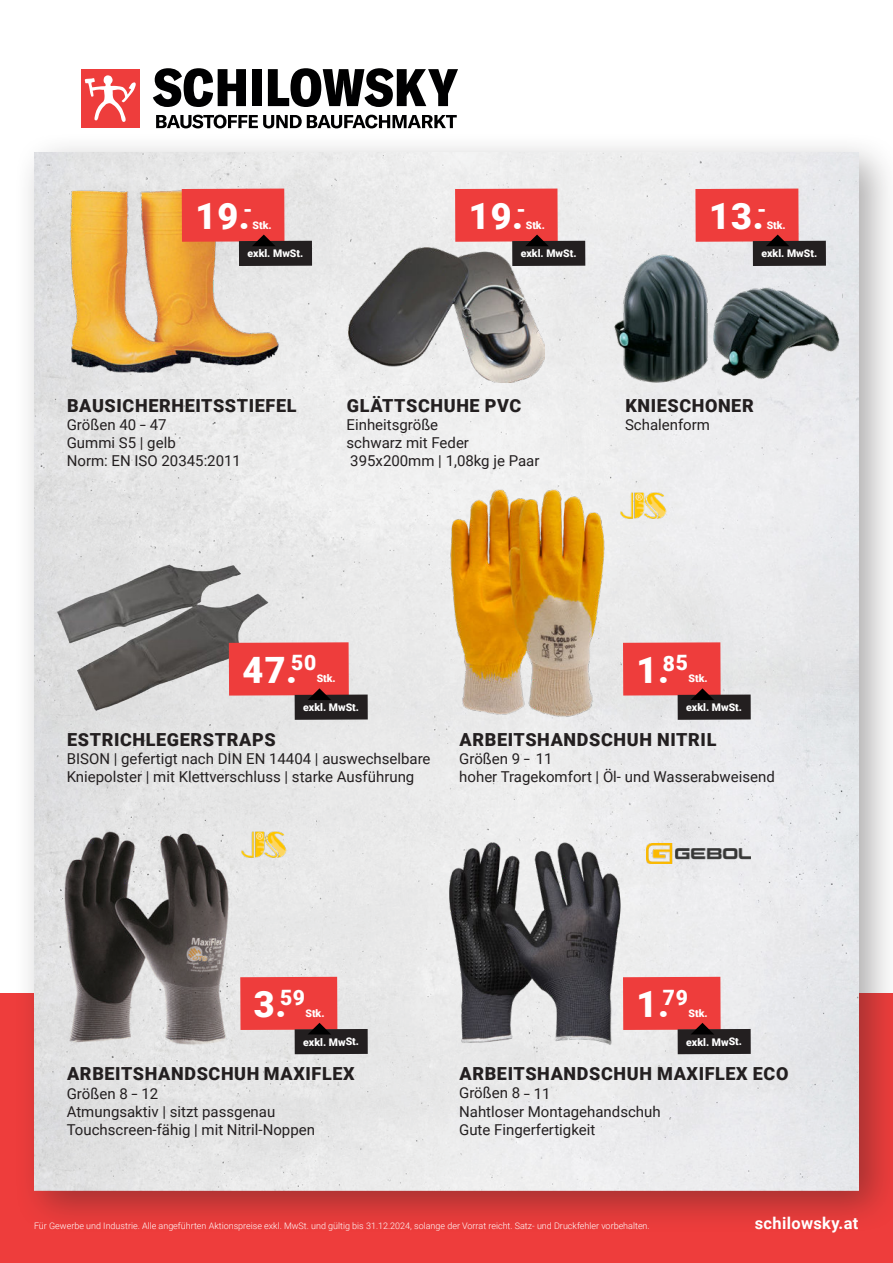
<style>
.page{position:relative;width:893px;height:1263px;background:#fff}
.page>*{position:absolute;margin:0;border:0;box-sizing:border-box;transform-origin:0 0}
.t1{font:900 36.3px "Roboto";letter-spacing:.03em;color:#fff}
.t2{font:900 18px "Roboto";letter-spacing:.035em;color:#231f20}
.t3{font:700 16.5px "Roboto";letter-spacing:.02em;color:#fff}
.t4{font:15px/18px "Roboto";color:#231f20}
.t5{font:900 10.5px "Roboto";letter-spacing:-.005em;color:#fff}
.t6{font:300 9px "Roboto";color:#fff}
</style>
<div class="page">
<div style="left:0;top:993px;width:893px;height:270px;background:#ee3d3c"></div>
<div style="left:13px;top:132px;width:880px;height:1103px;background:#231f20;opacity:.38"></div>
<img style="left:34px;top:152px;width:825px;height:1038px">
<svg style="left:153px;top:68px;width:93px;height:39px"></svg>
<div style="left:252px;top:69px;width:10px;height:37px;background:#000001"></div>
<svg style="left:268px;top:68px;width:190px;height:39px"></svg>
<svg style="left:156px;top:115px;width:301px;height:13px"></svg>
<div style="left:81px;top:69px;width:59px;height:59px;background:#ee3d3c"></div>
<svg style="left:85px;top:75px;width:51px;height:47px"></svg>
<img style="left:711px;top:279px;width:131px;height:106px">
<img style="left:614px;top:248px;width:94px;height:137px">
<div style="left:753px;top:241px;width:73px;height:25px;background:#231f20"></div>
<svg style="left:695px;top:189px;width:104px;height:57px;background:#e34343"></svg>
<div style="left:623px;top:642px;width:98px;height:53px;background:#ee3d3c"></div>
<div style="left:678px;top:694px;width:73px;height:26px;background:#231f20"></div>
<svg style="left:691px;top:688px;width:23px;height:12px"></svg>
<img style="left:54px;top:160px;width:238px;height:238px">
<div style="left:182px;top:189px;width:102px;height:53px;background:#ee3d3c"></div>
<div style="left:239px;top:241px;width:73px;height:25px;background:#231f20"></div>
<svg style="left:252px;top:235px;width:24px;height:11px"></svg>
<div style="left:623px;top:977px;width:98px;height:53px;background:#ee3d3c"></div>
<div style="left:678px;top:1029px;width:73px;height:25px;background:#231f20"></div>
<svg style="left:691px;top:1023px;width:23px;height:11px"></svg>
<div style="left:240px;top:977px;width:97px;height:53px;background:#ee3d3c"></div>
<div style="left:295px;top:1029px;width:73px;height:25px;background:#231f20"></div>
<svg style="left:308px;top:1023px;width:23px;height:11px"></svg>
<div style="left:455px;top:189px;width:103px;height:53px;background:#ee3d3c"></div>
<div style="left:512px;top:241px;width:73px;height:25px;background:#231f20"></div>
<svg style="left:526px;top:235px;width:23px;height:11px"></svg>
<img style="left:43px;top:551px;width:246px;height:169px">
<img style="left:348px;top:247px;width:197px;height:136px">
<img style="left:446px;top:487px;width:165px;height:233px">
<img style="left:446px;top:828px;width:185px;height:226px">
<img style="left:54px;top:821px;width:185px;height:233px">
<div style="left:295px;top:694px;width:73px;height:26px;background:#231f20"></div>
<svg style="left:229px;top:642px;width:120px;height:58px;background:#e34443"></svg>
<img style="left:647px;top:843px;width:104px;height:21px">
<img style="left:240px;top:821px;width:47px;height:47px">
<img style="left:620px;top:483px;width:46px;height:46px">
<h1 class="t1" style="left:195px;top:201px;width:59px">19.<sup>-</sup></h1>
<p class="t5" style="left:253px;top:221px;width:21px">Stk.</p>
<p class="t5" style="left:248px;top:249px;width:57px">exkl. MwSt.</p>
<h1 class="t1" style="left:469px;top:201px;width:59px">19.<sup>-</sup></h1>
<p class="t5" style="left:526px;top:221px;width:21px">Stk.</p>
<p class="t5" style="left:521px;top:249px;width:57px">exkl. MwSt.</p>
<h1 class="t1" style="left:709px;top:201px;width:59px">13.<sup>-</sup></h1>
<p class="t5" style="left:767px;top:221px;width:21px">Stk.</p>
<p class="t5" style="left:761px;top:249px;width:57px">exkl. MwSt.</p>
<p class="t2" style="left:67px;top:398px;width:231px">BAUSICHERHEITSSTIEFEL</p>
<p class="t4" style="left:67px;top:415px;width:176px">Größen 40 - 47<br>Gummi S5 | gelb<br>Norm: EN ISO 20345:2011</p>
<p class="t2" style="left:347px;top:398px;width:176px">GLÄTTSCHUHE PVC</p>
<p class="t4" style="left:347px;top:415px;width:194px">Einheitsgröße<br>schwarz mit Feder<br>395x200mm | 1,08kg je Paar</p>
<p class="t2" style="left:625px;top:398px;width:130px">KNIESCHONER</p>
<p class="t4" style="left:625px;top:415px;width:87px">Schalenform</p>
<h1 class="t1" style="left:242px;top:655px;width:75px">47.<sup>50</sup></h1>
<p class="t5" style="left:317px;top:674px;width:21px">Stk.</p>
<p class="t5" style="left:303px;top:703px;width:57px">exkl. MwSt.</p>
<h1 class="t1" style="left:637px;top:655px;width:53px">1.<sup>85</sup></h1>
<p class="t5" style="left:689px;top:674px;width:21px">Stk.</p>
<p class="t5" style="left:686px;top:703px;width:57px">exkl. MwSt.</p>
<p class="t2" style="left:67px;top:732px;width:210px">ESTRICHLEGERSTRAPS</p>
<p class="t4" style="left:67px;top:749px;width:365px">BISON | gefertigt nach DIN EN 14404 | auswechselbare<br>Kniepolster | mit Klettverschluss | starke Ausführung</p>
<p class="t2" style="left:460px;top:732px;width:258px">ARBEITSHANDSCHUH NITRIL</p>
<p class="t4" style="left:459px;top:749px;width:317px">Größen 9 - 11<br>hoher Tragekomfort | Öl- und Wasserabweisend</p>
<h1 class="t1" style="left:254px;top:989px;width:53px">3.<sup>59</sup></h1>
<p class="t5" style="left:305px;top:1009px;width:21px">Stk.</p>
<p class="t5" style="left:303px;top:1037px;width:57px">exkl. MwSt.</p>
<h1 class="t1" style="left:637px;top:989px;width:53px">1.<sup>79</sup></h1>
<p class="t5" style="left:689px;top:1009px;width:21px">Stk.</p>
<p class="t5" style="left:686px;top:1037px;width:57px">exkl. MwSt.</p>
<p class="t2" style="left:67px;top:1067px;width:289px">ARBEITSHANDSCHUH MAXIFLEX</p>
<p class="t4" style="left:67px;top:1083px;width:250px">Größen 8 - 12<br>Atmungsaktiv | sitzt passgenau<br>Touchscreen-fähig | mit Nitril-Noppen</p>
<p class="t2" style="left:459px;top:1067px;width:330px">ARBEITSHANDSCHUH MAXIFLEX ECO</p>
<p class="t4" style="left:459px;top:1083px;width:203px">Größen 8 - 11<br>Nahtloser Montagehandschuh<br>Gute Fingerfertigkeit</p>
<p class="t6" style="left:34px;top:1219px;width:617px">Für Gewerbe und Industrie. Alle angeführten Aktionspreise exkl. MwSt. und gültig bis 31.12.2024, solange der Vorrat reicht. Satz- und Druckfehler vorbehalten.</p>
<p class="t3" style="left:755px;top:1216px;width:105px">schilowsky.at</p>
</div>
